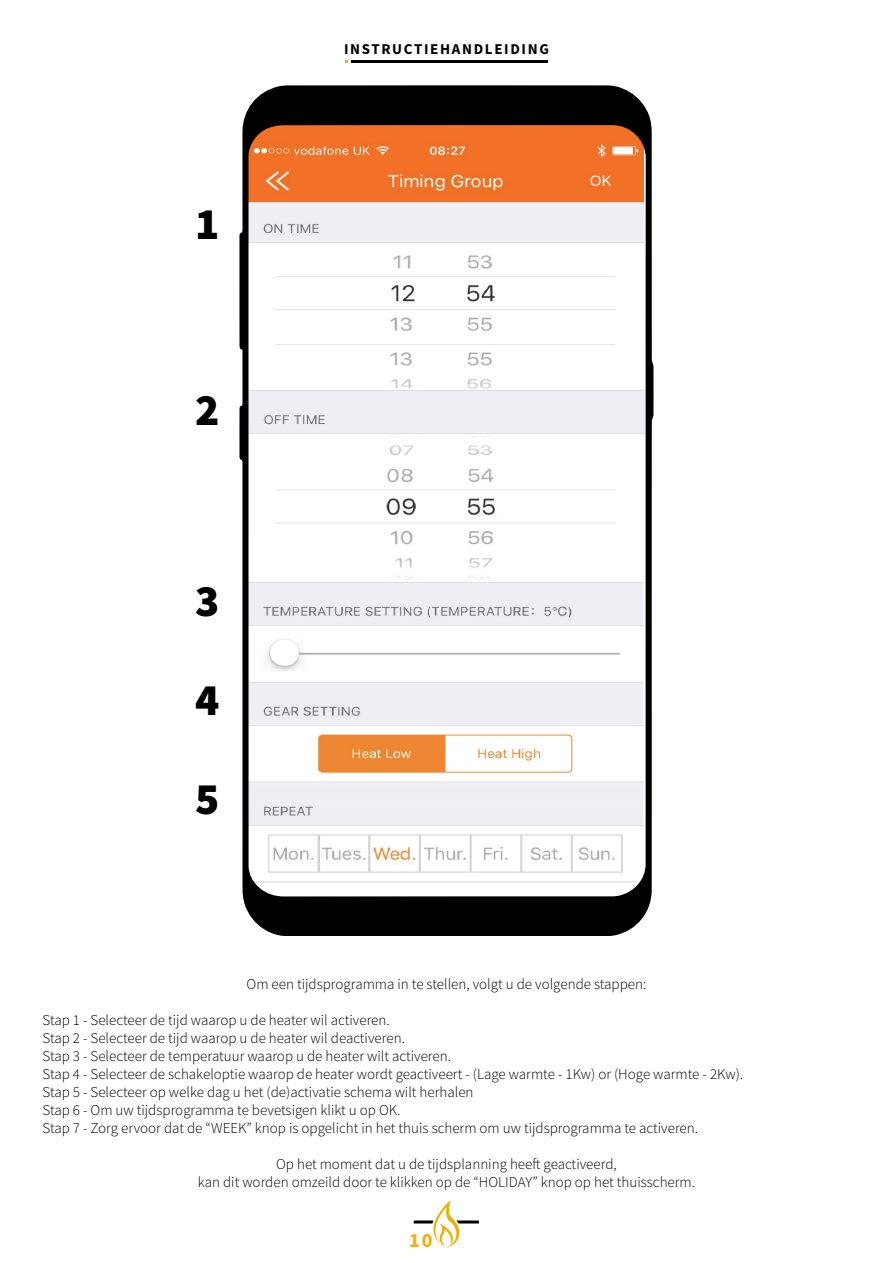
<style>
.page{position:relative;width:893px;height:1263px;background:#fff}
.page>*{position:absolute;margin:0;border:0;box-sizing:border-box;transform-origin:0 0}
.Head_2{font:900 45px "Source Sans Pro";color:#000}
.t1{font:700 20.25px "Source Sans Pro";color:#f1b005}
.t2{font:300 15px "Source Sans Pro";color:#000}
.t3{font:700 15px "Source Sans Pro";letter-spacing:.11em;color:#000}
</style>
<div class="page">
<hr style="left:351px;top:60px;width:197px;height:3px;background:#000">
<svg style="left:414px;top:1200px;width:65px;height:48px"></svg>
<svg style="left:239px;top:85px;width:414px;height:850px"></svg>
<p class="Head_2" style="left:195px;top:193px;width:26px">1</p>
<p class="Head_2" style="left:195px;top:379px;width:26px">2</p>
<p class="Head_2" style="left:195px;top:570px;width:26px">3</p>
<p class="Head_2" style="left:195px;top:669px;width:26px">4</p>
<p class="Head_2" style="left:195px;top:767px;width:26px">5</p>
<p class="t3" style="left:344px;top:39px;width:206px">INSTRUCTIEHANDLEIDING</p>
<p class="t2" style="left:247px;top:975px;width:401px">Om een tijdsprogramma in te stellen, volgt u de volgende stappen:</p>
<p class="t2" style="left:43px;top:1011px;width:349px">Stap 1 - Selecteer de tijd waarop u de heater wil activeren.</p>
<p class="t2" style="left:43px;top:1029px;width:364px">Stap 2 - Selecteer de tijd waarop u de heater wil deactiveren.</p>
<p class="t2" style="left:43px;top:1047px;width:410px">Stap 3 - Selecteer de temperatuur waarop u de heater wilt activeren.</p>
<p class="t2" style="left:43px;top:1065px;width:702px">Stap 4 - Selecteer de schakeloptie waarop de heater wordt geactiveert - (Lage warmte - 1Kw) or (Hoge warmte - 2Kw).</p>
<p class="t2" style="left:43px;top:1083px;width:433px">Stap 5 - Selecteer op welke dag u het (de)activatie schema wilt herhalen</p>
<p class="t2" style="left:43px;top:1101px;width:359px">Stap 6 - Om uw tijdsprogramma te bevetsigen klikt u op OK.</p>
<p class="t2" style="left:43px;top:1119px;width:657px">Stap 7 - Zorg ervoor dat de “WEEK” knop is opgelicht in het thuis scherm om uw tijdsprogramma te activeren.</p>
<p class="t2" style="left:276px;top:1155px;width:342px">Op het moment dat u de tijdsplanning heeft geactiveerd,</p>
<p class="t2" style="left:198px;top:1173px;width:499px">kan dit worden omzeild door te klikken op de “HOLIDAY” knop op het thuisscherm.</p>
<h2 class="t1" style="left:409px;top:1227px;width:25px">10</h2>
</div>
